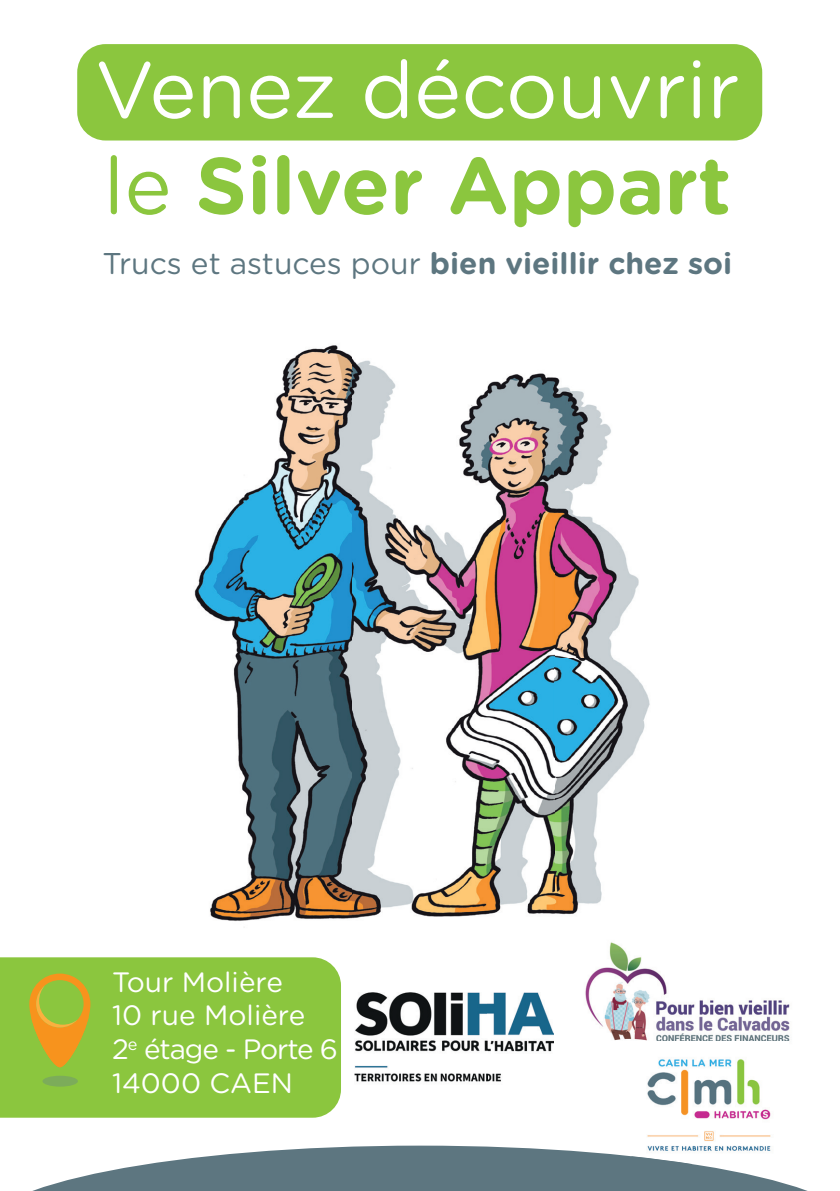
<style>
.page{position:relative;width:840px;height:1191px;background:#fff}
.page>*{position:absolute;margin:0;border:0;box-sizing:border-box;transform-origin:0 0}
.t1{font:80px/96px "Gotham Rounded";color:#fff}
.t2{font:700 30px "Gotham Rounded";color:#5d7680}
.t3{font:28px/33.6px "Gotham Rounded";color:#fff}
.s1{color:#8bc63e}
.s2{font-weight:700;color:#8bc63e}
.s3{font-weight:400}
</style>
<div class="page">
<div style="left:0;top:957px;width:341px;height:160px;background:#8bc63e"></div>
<div style="left:77px;top:44px;width:684px;height:96px;background:#8bc63e;border-radius:28px"></div>
<svg style="left:32px;top:1145px;width:776px;height:46px"></svg>
<img style="left:194px;top:345px;width:456px;height:576px">
<svg style="left:29px;top:973px;width:61px;height:94px"></svg>
<div style="left:36px;top:980px;width:48px;height:47px;background:#8bc63e;border-radius:50%"></div>
<svg style="left:31px;top:985px;width:58px;height:82px"></svg>
<div style="left:42px;top:1075px;width:36px;height:11px;background:#7cac5a;border-radius:50%"></div>
<img style="left:585px;top:942px;width:205px;height:99px">
<img style="left:354px;top:992px;width:199px;height:90px">
<img style="left:631px;top:1059px;width:156px;height:105px">
<img style="left:631px;top:1156px;width:61px;height:8px">
<h1 class="t1" style="left:95px;top:38px;width:646px">Venez découvrir <span class="s1">le</span> <span class="s2">Silver Appart</span></h1>
<p class="t2" style="left:102px;top:241px;width:631px"><span class="s3">Trucs et astuces pour</span> bien vieillir chez soi</p>
<p class="t3" style="left:112px;top:963px;width:227px">Tour Molière<br>10 rue Molière<br>2<sup>e</sup> étage - Porte 6<br>14000 CAEN</p>
</div>
